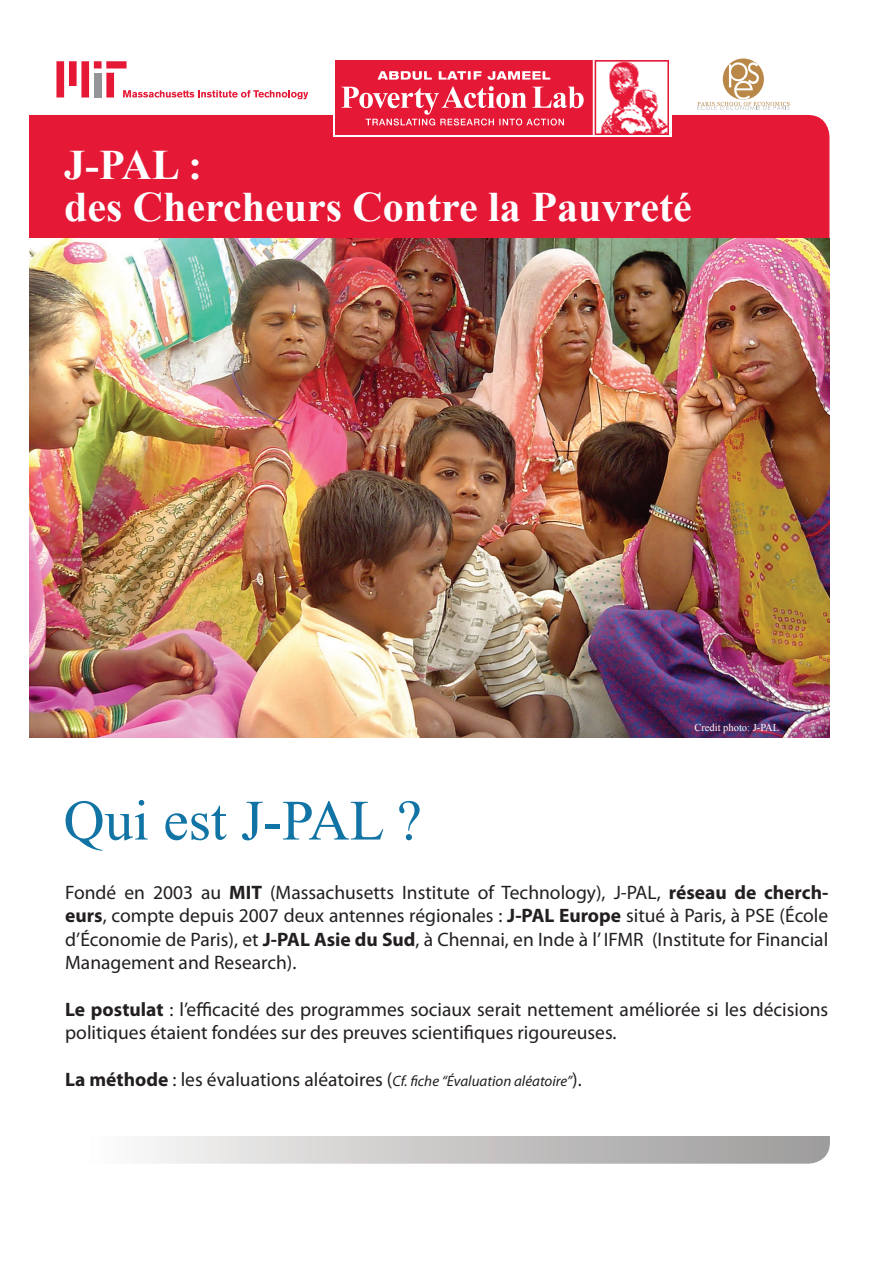
<style>
.page{position:relative;width:893px;height:1263px;background:#fff}
.page>*{position:absolute;margin:0;border:0;box-sizing:border-box;transform-origin:0 0}
.t1{font:57px "Times New Roman";color:#1174a5}
.t2{font:700 42px "Times New Roman";color:#fff}
.t3{font:19.5px/23.4px "Myriad Pro";color:#231f20;text-align:justify}
.t4{font:italic 15px "Myriad Pro";color:#231f20}
.t5{font:10.5px "Times New Roman";color:#fff}
.s1{font-weight:700}
.s2{font-weight:700;font-style:normal;font-size:19.5px}
.s3{font-style:normal;font-size:19.5px}
</style>
<div class="page">
<div style="left:4px;top:115px;width:825px;height:150px;background:#e51836;border-radius:22px"></div>
<svg style="left:333px;top:60px;width:338px;height:77px"></svg>
<img style="left:335px;top:60px;width:333px;height:74px">
<svg style="left:143px;top:1136px;width:687px;height:28px;background:#c7c5c5"></svg>
<div style="left:723px;top:59px;width:41px;height:41px;background:#b98747;border-radius:50%"></div>
<svg style="left:697px;top:62px;width:93px;height:48px"></svg>
<svg style="left:56px;top:61px;width:252px;height:38px"></svg>
<div style="left:94px;top:73px;width:8px;height:24px;background:#939598"></div>
<img style="left:29px;top:238px;width:801px;height:500px">
<div style="left:1px;top:1px;width:28px;height:1262px;background:#fff"></div>
<p class="t2" style="left:64px;top:136px;width:140px">J-PAL :</p>
<p class="t2" style="left:64px;top:178px;width:629px">des Chercheurs Contre la Pauvreté</p>
<p class="t5" style="left:694px;top:721px;width:86px">Credit photo: J-PAL</p>
<p class="t1" style="left:64px;top:782px;width:360px">Qui est J-PAL ?</p>
<p class="t3" style="left:65px;top:880px;width:765px">Fondé en 2003 au <span class="s1">MIT</span> (Massachusetts Institute of Technology), J-PAL, <span class="s1">réseau de cherch&shy;eurs</span>, compte depuis 2007 deux antennes régionales : <span class="s1">J-PAL Europe</span> situé à Paris, à PSE (École d’Économie de Paris), et <span class="s1">J-PAL Asie du Sud</span>, à Chennai, en Inde à l’ IFMR (Institute for Financial Management and Research).</p>
<p class="t3" style="left:65px;top:997px;width:765px"><span class="s1">Le postulat</span> : l’efficacité des programmes sociaux serait nettement améliorée si les décisions politiques étaient fondées sur des preuves scientifiques rigoureuses.</p>
<p class="t4" style="left:65px;top:1072px;width:518px"><span class="s2">La méthode</span> <span class="s3">: les évaluations aléatoires (</span>Cf. fiche “Évaluation aléatoire”<span class="s3">).</span></p>
</div>
